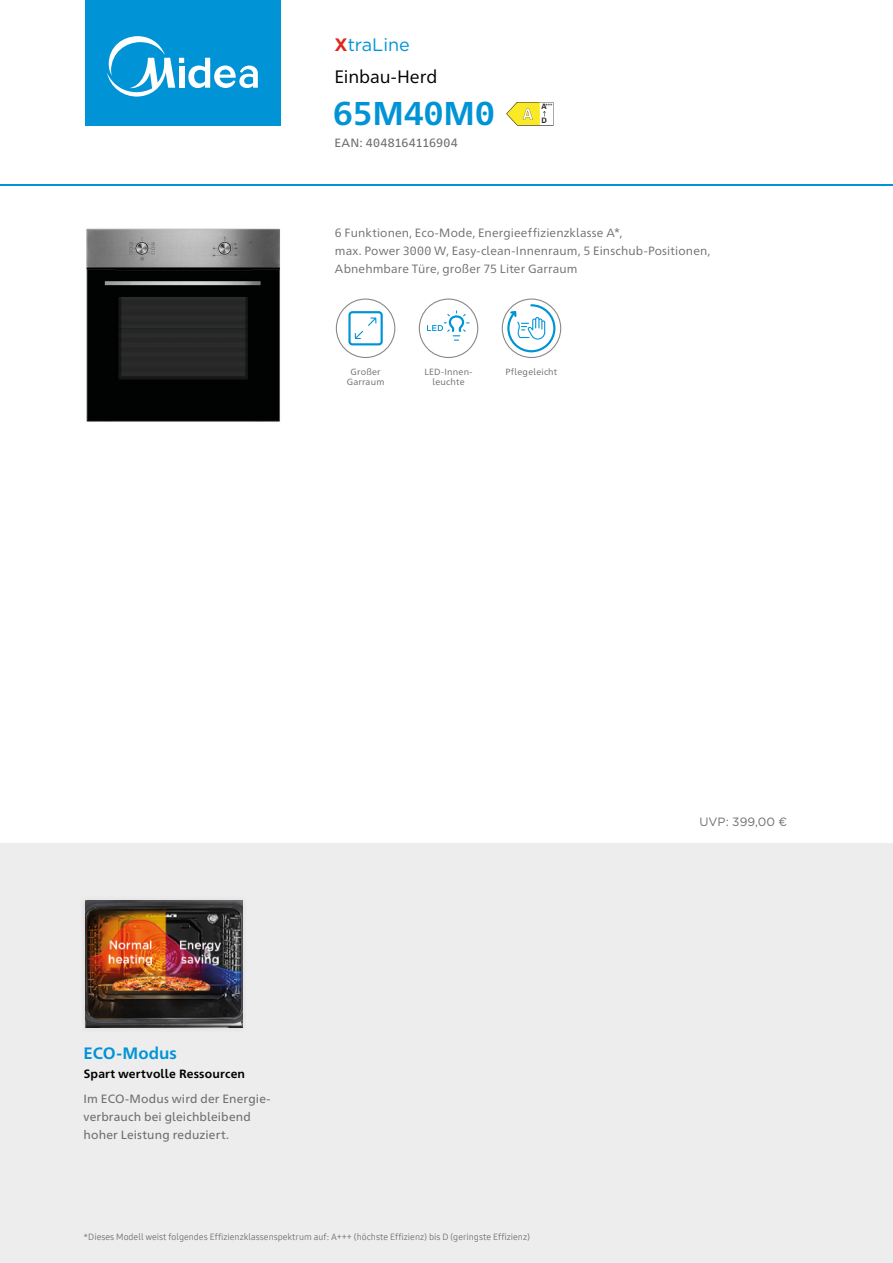
<style>
.page{position:relative;width:893px;height:1263px;background:#fff}
.page>*{position:absolute;margin:0;border:0;box-sizing:border-box;transform-origin:0 0}
.t1{font:700 33px "Frutiger Neue 1450 Pro";color:#0094d6}
.t2{font:18px "Frutiger Neue 1450 Pro";letter-spacing:-.01em;color:#000}
.t3{font:18px "Gotham";color:#0094d6}
.t4{font:700 16.5px "Frutiger Neue 1450 Pro";color:#0094d6}
.t5{font:12px/18px "Frutiger Neue 1450 Pro";letter-spacing:.01em;color:#706f6f}
.t6{font:12px/18px "Frutiger Neue 1450 Pro";letter-spacing:.015em;color:#706f6f}
.t7{font:700 12px "Frutiger Neue 1450 Pro";letter-spacing:.015em;color:#000}
.t8{font:12px "Gotham";color:#706f6f}
.t9{font:9px "Samsung One 400";color:#706f6f}
.t10{font:9px/10.8px "Frutiger Neue 1450 Pro";letter-spacing:.02em;color:#706f6f;text-align:center}
.t11{font:700 8.7px "Calibri";color:#221f20}
.t12{font:700 4.65px "Calibri";color:#221f20}
.s1{font-weight:700;color:#df281d}
.s2{font-size:8.7px}
</style>
<div class="page">
<div style="left:85px;top:0;width:196px;height:125px;background:#0093d6"></div>
<svg style="left:107px;top:36px;width:151px;height:61px"></svg>
<hr style="left:0;top:184px;width:893px;height:2px;background:#0094d6">
<div style="left:0;top:844px;width:893px;height:419px;background:#ededed"></div>
<img style="left:86px;top:228px;width:194px;height:194px">
<svg style="left:419px;top:298px;width:59px;height:60px"></svg>
<svg style="left:336px;top:298px;width:59px;height:60px"></svg>
<svg style="left:502px;top:298px;width:59px;height:60px"></svg>
<img style="left:85px;top:900px;width:157px;height:128px">
<svg style="left:506px;top:102px;width:48px;height:23px"></svg>
<h2 class="t3" style="left:334px;top:37px;width:77px"><span class="s1">X</span>traLine</h2>
<h2 class="t2" style="left:334px;top:63px;width:104px">Einbau-Herd</h2>
<h1 class="t1" style="left:333px;top:89px;width:163px">65M40M0</h1>
<p class="t6" style="left:334px;top:133px;width:125px">EAN: 4048164116904</p>
<p class="t12" style="left:541px;top:102px;width:13px"><span class="s2">A</span>+++</p>
<p class="t11" style="left:541px;top:115px;width:7px">D</p>
<p class="t5" style="left:335px;top:223px;width:377px">6 Funktionen, Eco-Mode, Energieeffizienzklasse A*,<br>max. Power 3000 W, Easy-clean-Innenraum, 5 Einschub-Positionen,<br>Abnehmbare Türe, großer 75 Liter Garraum</p>
<p class="t10" style="left:347px;top:365px;width:39px">Großer<br>Garraum</p>
<p class="t10" style="left:505px;top:365px;width:53px">Pflegeleicht</p>
<p class="t10" style="left:424px;top:365px;width:50px">LED-Innen&shy;leuchte</p>
<h3 class="t4" style="left:84px;top:1041px;width:95px">ECO-Modus</h3>
<p class="t7" style="left:84px;top:1065px;width:163px">Spart wertvolle Ressourcen</p>
<p class="t6" style="left:84px;top:1089px;width:189px">Im ECO-Modus wird der Energie&shy;verbrauch bei gleichbleibend hoher Leistung reduziert.</p>
<p class="t9" style="left:84px;top:1232px;width:448px">*Dieses Modell weist folgendes Effizienzklassenspektrum auf: A+++ (höchste Effizienz) bis D (geringste Effizienz)</p>
<p class="t8" style="left:699px;top:816px;width:89px">UVP: 399,00 €</p>
</div>
